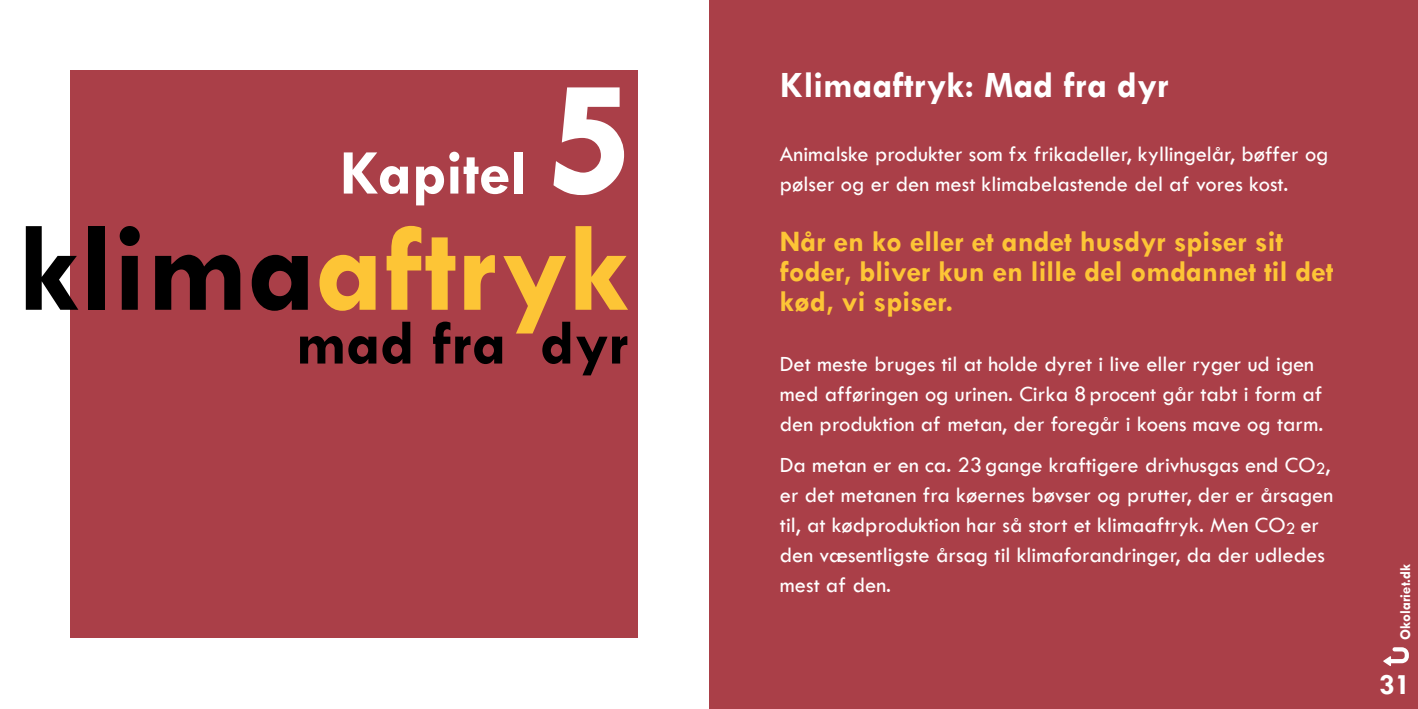
<style>
.page{position:relative;width:1418px;height:709px;background:#fff}
.page>*{position:absolute;margin:0;border:0;box-sizing:border-box;transform-origin:0 0}
.t1{font:700 170px "Tw Cen";color:#fff}
.t2{font:700 128.25px "Tw Cen";color:#fdc536}
.t3{font:700 64.12px "Tw Cen";color:#000}
.t4{font:700 64.12px "Tw Cen";color:#fff}
.t5{font:700 37.5px "Tw Cen";color:#fff}
.t6{font:700 30px/30px "Tw Cen";color:#fdc536}
.t7{font:700 30px "Tw Cen";color:#fff}
.t8{font:22.5px/30px "Tw Cen";color:#fff}
.t9{font:700 15px "Tw Cen";color:#fff}
.s1{color:#000}
</style>
<div class="page">
<div style="left:71px;top:71px;width:567px;height:567px;background:#aa3f48"></div>
<div style="left:709px;top:0;width:708px;height:709px;background:#aa3f48"></div>
<svg style="left:1383px;top:647px;width:25px;height:19px"></svg>
<h3 class="t4" style="left:339px;top:135px;width:189px">Kapitel</h3>
<h1 class="t1" style="left:544px;top:38px;width:92px">5</h1>
<h2 class="t2" style="left:19px;top:192px;width:612px"><span class="s1">klima</span>aftryk</h2>
<h3 class="t3" style="left:296px;top:305px;width:334px">mad fra dyr</h3>
<h3 class="t5" style="left:780px;top:62px;width:390px">Klimaaftryk: Mad fra dyr</h3>
<p class="t8" style="left:780px;top:138px;width:550px">Animalske produkter som fx frikadeller, kyllingelår, bøffer og pølser og er den mest klimabelastende del af vores kost.</p>
<h3 class="t6" style="left:780px;top:225px;width:555px">Når en ko eller et andet husdyr spiser sit foder, bliver kun en lille del omdannet til det kød, vi spiser.</h3>
<p class="t8" style="left:780px;top:348px;width:545px">Det meste bruges til at holde dyret i live eller ryger ud igen med afføringen og urinen. Cirka 8procent går tabt i form af den produktion af metan, der foregår i koens mave og tarm.</p>
<p class="t8" style="left:780px;top:450px;width:555px">Da metan er en ca. 23gange kraftigere drivhusgas end CO<sub>2</sub>, er det metanen fra køernes bøvser og prutter, der er årsagen til, at kødproduktion har så stort et klimaaftryk. Men CO<sub>2</sub> er den væsentligste årsag til klimaforandringer, da der udledes mest af den.</p>
<p class="t9" style="left:1396px;top:640px;width:78px;rotate:-90deg">Okolariet.dk</p>
<h3 class="t7" style="left:1378px;top:666px;width:33px">31</h3>
</div>
